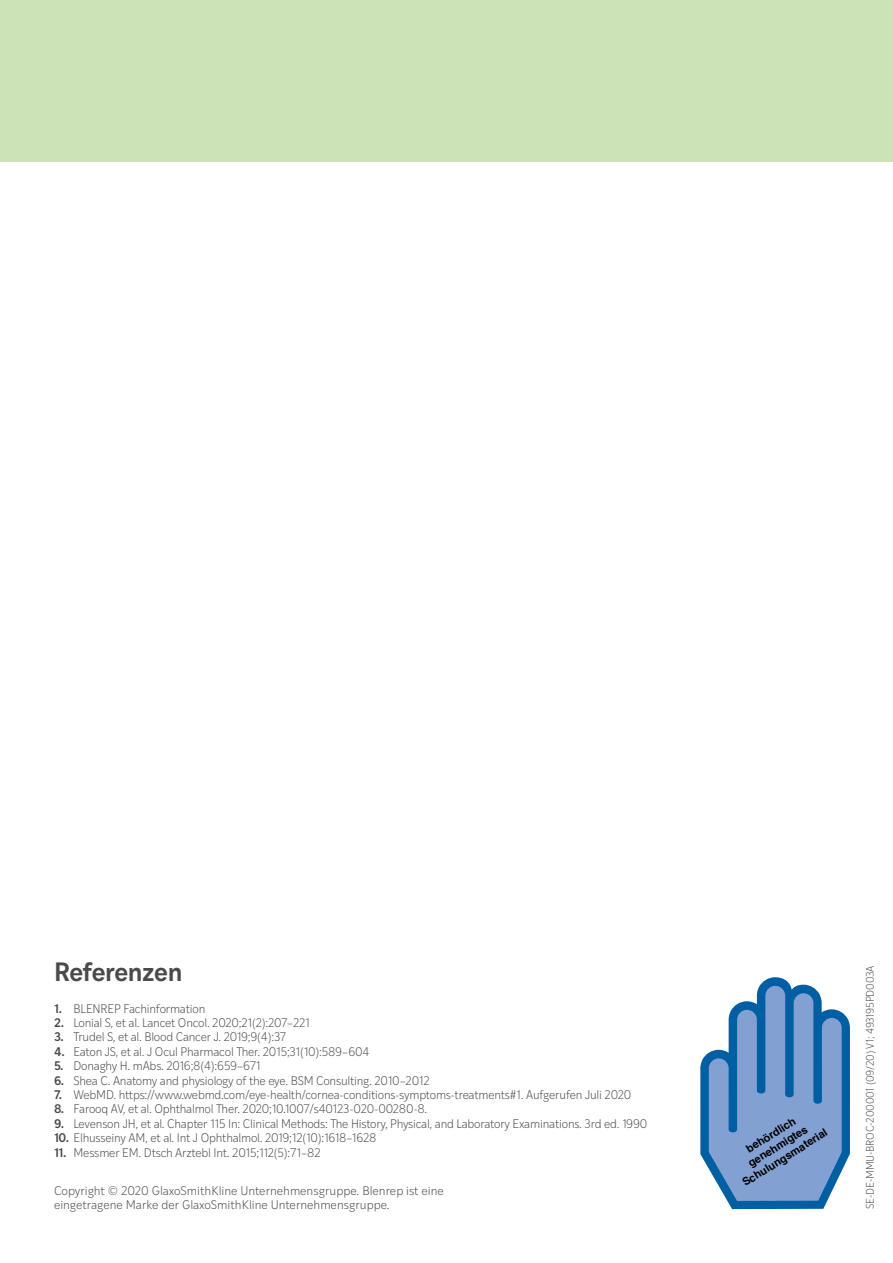
<style>
.page{position:relative;width:893px;height:1263px;background:#fff}
.page>*{position:absolute;margin:0;border:0;box-sizing:border-box;transform-origin:0 0}
.t1{font:600 25.5px "Ivy Style Sans";letter-spacing:-.03em;color:#4a4a49}
.t2{font:300 12px/14.4px "Ivy Style Sans";letter-spacing:-.015em;color:#4a4a49}
.Subhead{font:700 10.95px "Helvetica";color:#000}
.t3{font:300 10.5px "Ivy Style Sans";letter-spacing:-.015em;color:#4a4a49}
.s1{font-weight:600}
</style>
<div class="page">
<svg style="left:700px;top:977px;width:150px;height:232px"></svg>
<div style="left:0;top:0;width:893px;height:162px;background:#cce3b8"></div>
<p class="t1" style="left:54px;top:951px;width:130px">Referenzen</p>
<p class="t2" style="left:54px;top:1000px;width:153px"><span class="s1">1.</span> BLENREP Fachinformation</p>
<p class="t2" style="left:54px;top:1015px;width:257px"><span class="s1">2.</span> Lonial S, et al. Lancet Oncol. 2020;21(2):207–221</p>
<p class="t2" style="left:54px;top:1029px;width:234px"><span class="s1">3.</span> Trudel S, et al. Blood Cancer J. 2019;9(4):37</p>
<p class="t2" style="left:54px;top:1044px;width:317px"><span class="s1">4.</span> Eaton JS, et al. J Ocul Pharmacol Ther. 2015;31(10):589–604</p>
<p class="t2" style="left:54px;top:1058px;width:208px"><span class="s1">5.</span> Donaghy H. mAbs. 2016;8(4):659–671</p>
<p class="t2" style="left:54px;top:1072px;width:377px"><span class="s1">6.</span> Shea C. Anatomy and physiology of the eye. BSM Consulting. 2010–2012</p>
<p class="t2" style="left:54px;top:1087px;width:579px"><span class="s1">7.</span> WebMD. https://www.webmd.com/eye-health/cornea-conditions-symptoms-treatments#1. Aufgerufen Juli 2020</p>
<p class="t2" style="left:54px;top:1101px;width:375px"><span class="s1">8.</span> Farooq AV, et al. Ophthalmol Ther. 2020;10.1007/s40123-020-00280-8.</p>
<p class="t2" style="left:54px;top:1116px;width:595px"><span class="s1">9.</span> Levenson JH, et al. Chapter 115 In: Clinical Methods: The History, Physical, and Laboratory Examinations. 3rd ed. 1990</p>
<p class="t2" style="left:54px;top:1130px;width:324px"><span class="s1">10.</span> Elhusseiny AM, et al. Int J Ophthalmol. 2019;12(10):1618–1628</p>
<p class="t2" style="left:54px;top:1144px;width:268px"><span class="s1">11.</span> Messmer EM. Dtsch Arztebl Int. 2015;112(5):71–82</p>
<p class="t2" style="left:54px;top:1182px;width:391px">Copyright © 2020 GlaxoSmithKline Unternehmensgruppe. Blenrep ist eine eingetragene Marke der GlaxoSmithKline Unternehmensgruppe.</p>
<p class="Subhead" style="left:742px;top:1142px;width:58px;rotate:-32deg">behördlich</p>
<p class="Subhead" style="left:745px;top:1156px;width:69px;rotate:-32deg">genehmigtes</p>
<p class="Subhead" style="left:739px;top:1176px;width:100px;rotate:-32deg">Schulungsmaterial</p>
<p class="t3" style="left:863px;top:1209px;width:245px;rotate:-90deg">SE-DE-MMU-BROC-200001 (09/20) V1; 493195PD003A</p>
</div>
